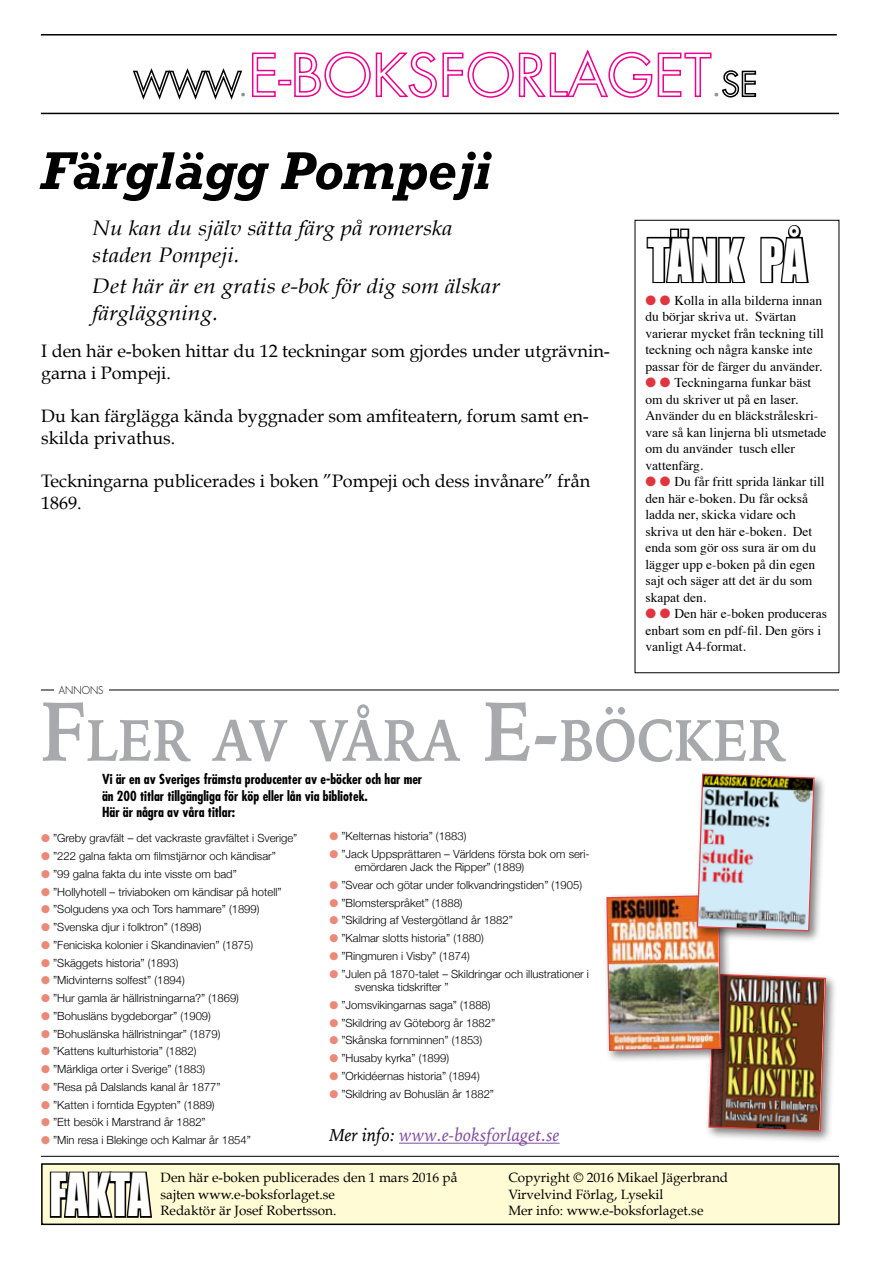
<style>
.page{position:relative;width:893px;height:1263px;background:#fff}
.page>*{position:absolute;margin:0;border:0;box-sizing:border-box;transform-origin:0 0}
.t1{font:700 58.8px "Iowan Old Style";color:#a7a9ac;scale:.87 1}
.t2{font:54.6px "Impact";letter-spacing:-.01em;color:#fff;scale:.87 1}
.t3{font:54.6px "Impact";letter-spacing:-.01em;color:#fff;scale:.78 1}
.t4{font:italic 700 54px "Rockwell";color:#000}
.t5{font:33px "Futura Std";color:#8b8e90}
.t6{font:33px "Futura Std";color:#8f9194}
.t7{font:italic 21px/27px "Book Antiqua";color:#000;scale:1.1 1}
.t8{font:18px/21.6px "Book Antiqua";color:#000}
.t9{font:italic 18px "Iowan Old Style";color:#824e9f}
.t10{font:13.5px/16.5px "Times";color:#000}
.t11{font:13.5px/16.5px "Book Antiqua";color:#000}
.t12{font:700 condensed 13.5px/16.5px "Futura Std";color:#000}
.t13{font:300 11.25px/13.5px "Helvetica Neue";color:#000}
.t14{font:300 10.5px "Futura Std";color:#000;scale:.93 1}
.s1{color:#e0353e}
.s2{font-size:84px}
.s3{color:#eb8978}
.s4{color:#000}
</style>
<div class="page">
<svg style="left:133px;top:68px;width:109px;height:32px"></svg>
<svg style="left:251px;top:52px;width:25px;height:46px"></svg>
<div style="left:278px;top:80px;width:13px;height:5px;border:2px solid #ec008c"></div>
<svg style="left:294px;top:49px;width:418px;height:49px"></svg>
<svg style="left:722px;top:70px;width:35px;height:28px"></svg>
<div style="left:705px;top:970px;width:133px;height:173px;background:#000;opacity:.5"></div>
<img style="left:606px;top:773px;width:221px;height:359px">
<hr style="left:41px;top:690px;width:798px;height:1px;background:#000">
<hr style="left:41px;top:1156px;width:798px;height:1px;background:#000">
<hr style="left:41px;top:113px;width:798px;height:1px;background:#000">
<hr style="left:41px;top:34px;width:796px;height:2px;background:#000">
<div style="left:42px;top:1164px;width:797px;height:60px;background:#fffcd5"></div>
<div style="left:41px;top:1163px;width:799px;height:62px;border:2px solid #000"></div>
<svg style="left:48px;top:1155px;width:106px;height:63px"></svg>
<svg style="left:645px;top:219px;width:102px;height:65px"></svg>
<svg style="left:759px;top:219px;width:51px;height:65px"></svg>
<div style="left:54px;top:685px;width:54px;height:13px;background:#fff"></div>
<hr style="left:399px;top:1143px;width:161px;height:1px;background:#824e9f">
<h3 class="t5" style="left:238px;top:63px;width:12px">.</h3>
<h3 class="t6" style="left:711px;top:63px;width:12px">.</h3>
<h3 class="t4" style="left:40px;top:139px;width:452px">Färglägg Pompeji</h3>
<h3 class="t7" style="left:92px;top:215px;width:329px">Nu kan du själv sätta färg på romerska staden Pompeji.</h3>
<h3 class="t7" style="left:92px;top:273px;width:372px">Det här är en gratis e-bok för dig som älskar färgläggning.</h3>
<h3 class="t8" style="left:41px;top:340px;width:570px">I den här e-boken hittar du 12 teckningar som gjordes under utgrävnin&shy;garna i Pompeji.</h3>
<h3 class="t8" style="left:41px;top:405px;width:549px">Du kan färglägga kända byggnader som amfiteatern, forum samt en&shy;skilda privathus.</h3>
<h3 class="t8" style="left:41px;top:470px;width:550px">Teckningarna publicerades i boken ”Pompeji och dess invånare” från<br>1869.</h3>
<p class="t14" style="left:59px;top:684px;width:49px">ANNONS</p>
<h2 class="t2" style="left:648px;top:218px;width:184px">TÄNK PÅ</h2>
<p class="t10" style="left:645px;top:291px;width:180px"><span class="s1">●</span> <span class="s1">●</span> Kolla in alla bilderna innan du börjar skriva ut. Svärtan varierar mycket från teckning till teckning och några kanske inte passar för de färger du använder.</p>
<p class="t10" style="left:645px;top:373px;width:183px"><span class="s1">●</span> <span class="s1">●</span> Teckningarna funkar bäst om du skriver ut på en laser.<br>Använder du en bläckstråleskri&shy;vare så kan linjerna bli utsmetade om du använder tusch eller vattenfärg.</p>
<p class="t10" style="left:645px;top:472px;width:181px"><span class="s1">●</span> <span class="s1">●</span> Du får fritt sprida länkar till den här e-boken. Du får också ladda ner, skicka vidare och skriva ut den här e-boken. Det enda som gör oss sura är om du lägger upp e-boken på din egen sajt och säger att det är du som skapat den.</p>
<p class="t10" style="left:645px;top:604px;width:183px"><span class="s1">●</span> <span class="s1">●</span> Den här e-boken produceras enbart som en pdf-fil. Den görs i vanligt A4-format.</p>
<h1 class="t1" style="left:40px;top:687px;width:859px"><span class="s2">F</span>LER AV VÅRA <span class="s2">E-</span>BÖCKER</h1>
<p class="t12" style="left:102px;top:771px;width:322px">Vi är en av Sveriges främsta producenter av e-böcker och har mer än 200 titlar tillgängliga för köp eller lån via bibliotek.<br>Här är några av våra titlar:</p>
<p class="t13" style="left:41px;top:831px;width:258px"><span class="s3">●</span> ”Greby gravfält – det vackraste gravfältet i Sverige”</p>
<p class="t13" style="left:41px;top:848px;width:236px"><span class="s3">●</span> ”222 galna fakta om filmstjärnor och kändisar”</p>
<p class="t13" style="left:41px;top:866px;width:197px"><span class="s3">●</span> ”99 galna fakta du inte visste om bad”</p>
<p class="t13" style="left:41px;top:884px;width:242px"><span class="s3">●</span> ”Hollyhotell – triviaboken om kändisar på hotell”</p>
<p class="t13" style="left:41px;top:902px;width:220px"><span class="s3">●</span> ”Solgudens yxa och Tors hammare” (1899)</p>
<p class="t13" style="left:41px;top:919px;width:162px"><span class="s3">●</span> ”Svenska djur i folktron” (1898)</p>
<p class="t13" style="left:41px;top:937px;width:214px"><span class="s3">●</span> ”Feniciska kolonier i Skandinavien” (1875)</p>
<p class="t13" style="left:41px;top:955px;width:139px"><span class="s3">●</span> ”Skäggets historia” (1893)</p>
<p class="t13" style="left:41px;top:973px;width:145px"><span class="s3">●</span> ”Midvinterns solfest” (1894)</p>
<p class="t13" style="left:41px;top:990px;width:199px"><span class="s3">●</span> ”Hur gamla är hällristningarna?” (1869)</p>
<p class="t13" style="left:41px;top:1008px;width:171px"><span class="s3">●</span> ”Bohusläns bygdeborgar” (1909)</p>
<p class="t13" style="left:41px;top:1026px;width:181px"><span class="s3">●</span> ”Bohuslänska hällristningar” (1879)</p>
<p class="t13" style="left:41px;top:1044px;width:157px"><span class="s3">●</span> ”Kattens kulturhistoria” (1882)</p>
<p class="t13" style="left:41px;top:1061px;width:166px"><span class="s3">●</span> ”Märkliga orter i Sverige” (1883)</p>
<p class="t13" style="left:41px;top:1079px;width:181px"><span class="s3">●</span> ”Resa på Dalslands kanal år 1877”</p>
<p class="t13" style="left:41px;top:1097px;width:175px"><span class="s3">●</span> ”Katten i forntida Egypten” (1889)</p>
<p class="t13" style="left:41px;top:1115px;width:166px"><span class="s3">●</span> ”Ett besök i Marstrand år 1882”</p>
<p class="t13" style="left:41px;top:1132px;width:211px"><span class="s3">●</span> ”Min resa i Blekinge och Kalmar år 1854”</p>
<p class="t13" style="left:329px;top:828px;width:139px"><span class="s3">●</span> ”Kelternas historia” (1883)</p>
<p class="t13" style="left:355px;top:846px;width:236px;text-indent:-26px"><span class="s3">●</span> ”Jack Uppsprättaren – Världens första bok om seri&shy;emördaren Jack the Ripper” (1889)</p>
<p class="t13" style="left:329px;top:877px;width:254px"><span class="s3">●</span> ”Svear och götar under folkvandringstiden” (1905)</p>
<p class="t13" style="left:329px;top:895px;width:135px"><span class="s3">●</span> ”Blomsterspråket” (1888)</p>
<p class="t13" style="left:329px;top:913px;width:185px"><span class="s3">●</span> ”Skildring af Vestergötland år 1882”</p>
<p class="t13" style="left:329px;top:930px;width:156px"><span class="s3">●</span> ”Kalmar slotts historia” (1880)</p>
<p class="t13" style="left:329px;top:948px;width:142px"><span class="s3">●</span> ”Ringmuren i Visby” (1874)</p>
<p class="t13" style="left:355px;top:966px;width:236px;text-indent:-26px"><span class="s3">●</span> ”Julen på 1870-talet – Skildringar och illustrationer i svenska tidskrifter ”</p>
<p class="t13" style="left:329px;top:997px;width:163px"><span class="s3">●</span> ”Jomsvikingarnas saga” (1888)</p>
<p class="t13" style="left:329px;top:1015px;width:167px"><span class="s3">●</span> ”Skildring av Göteborg år 1882”</p>
<p class="t13" style="left:329px;top:1033px;width:154px"><span class="s3">●</span> ”Skånska fornminnen” (1853)</p>
<p class="t13" style="left:329px;top:1051px;width:121px"><span class="s3">●</span> ”Husaby kyrka” (1899)</p>
<p class="t13" style="left:329px;top:1068px;width:152px"><span class="s3">●</span> ”Orkidéernas historia” (1894)</p>
<p class="t13" style="left:329px;top:1086px;width:166px"><span class="s3">●</span> ”Skildring av Bohuslän år 1882”</p>
<h3 class="t9" style="left:329px;top:1119px;width:232px"><span class="s4">Mer info:</span> www.e-boksforlaget.se</h3>
<h2 class="t3" style="left:50px;top:1152px;width:130px">FAKTA</h2>
<p class="t11" style="left:161px;top:1169px;width:298px">Den här e-boken publicerades den 1 mars 2016 på sajten www.e-boksforlaget.se<br>Redaktör är Josef Robertsson.</p>
<p class="t11" style="left:508px;top:1169px;width:221px">Copyright © 2016 Mikael Jägerbrand<br>Virvelvind Förlag, Lysekil</p>
<p class="t11" style="left:508px;top:1202px;width:197px">Mer info: www.e-boksforlaget.se</p>
</div>
